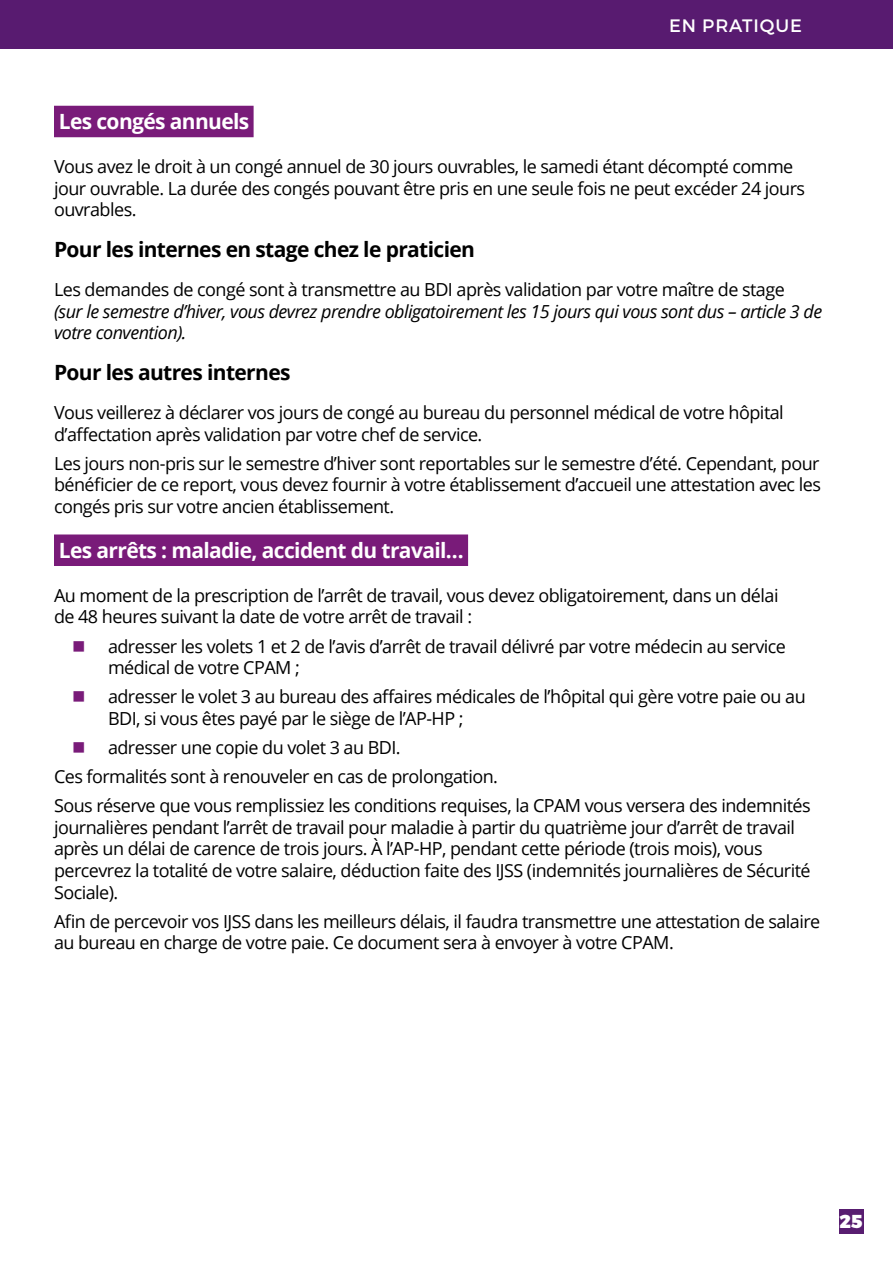
<style>
.page{position:relative;width:893px;height:1263px;background:#fff}
.page>*{position:absolute;margin:0;border:0;box-sizing:border-box;transform-origin:0 0}
.t1{font:700 21px "Open Sans";letter-spacing:-.03em;color:#000}
.t2{font:700 21px "Open Sans";letter-spacing:-.03em;color:#fff}
.t3{font:900 18.75px "Montserrat";color:#fff}
.t4{font:18px/21.6px "Open Sans";letter-spacing:-.03em;color:#000}
.t5{font:italic 18px/21.6px "Open Sans";letter-spacing:-.03em;color:#000}
.t6{font:18px "Montserrat";letter-spacing:.05em;color:#fff}
.s1{color:#791b79}
</style>
<div class="page">
<div style="left:0;top:0;width:893px;height:48px;background:#581b70"></div>
<div style="left:839px;top:1209px;width:24px;height:24px;background:#581d70"></div>
<div style="left:54px;top:106px;width:200px;height:31px;background:#791b79"></div>
<div style="left:54px;top:534px;width:414px;height:32px;background:#791b79"></div>
<p class="t6" style="left:669px;top:15px;width:134px">EN PRATIQUE</p>
<p class="t2" style="left:59px;top:107px;width:192px">Les congés annuels</p>
<p class="t4" style="left:54px;top:155px;width:753px">Vous avez le droit à un congé annuel de 30 jours ouvrables, le samedi étant décompté comme jour ouvrable. La durée des congés pouvant être pris en une seule fois ne peut excéder 24 jours ouvrables.</p>
<p class="t1" style="left:54px;top:234px;width:423px">Pour les internes en stage chez le praticien</p>
<p class="t4" style="left:54px;top:278px;width:732px">Les demandes de congé sont à transmettre au BDI après validation par votre maître de stage</p>
<p class="t5" style="left:54px;top:300px;width:770px">(sur le semestre d’hiver, vous devrez prendre obligatoirement les 15 jours qui vous sont dus – article 3 de votre convention).</p>
<p class="t1" style="left:54px;top:357px;width:238px">Pour les autres internes</p>
<p class="t4" style="left:54px;top:401px;width:731px">Vous veillerez à déclarer vos jours de congé au bureau du personnel médical de votre hôpital d’affectation après validation par votre chef de service.</p>
<p class="t4" style="left:54px;top:452px;width:768px;text-align:justify">Les jours non-pris sur le semestre d’hiver sont reportables sur le semestre d’été. Cependant, pour bénéficier de ce report, vous devez fournir à votre établissement d’accueil une attestation avec les congés pris sur votre ancien établissement.</p>
<p class="t2" style="left:59px;top:535px;width:407px">Les arrêts : maladie, accident du travail…</p>
<p class="t4" style="left:54px;top:584px;width:726px">Au moment de la prescription de l’arrêt de travail, vous devez obligatoirement, dans un délai de 48 heures suivant la date de votre arrêt de travail :</p>
<p class="t4" style="left:108px;top:635px;width:679px;text-indent:-36px"><span class="s1">■</span> adresser les volets 1 et 2 de l’avis d’arrêt de travail délivré par votre médecin au service médical de votre CPAM ;</p>
<p class="t4" style="left:108px;top:685px;width:699px;text-indent:-36px"><span class="s1">■</span> adresser le volet 3 au bureau des affaires médicales de l’hôpital qui gère votre paie ou au<br>BDI, si vous êtes payé par le siège de l’AP-HP ;</p>
<p class="t4" style="left:54px;top:732px;width:758px;line-height:29.1px;text-indent:18px"><span class="s1">■</span> adresser une copie du volet 3 au BDI.<br>Ces formalités sont à renouveler en cas de prolongation.<br>Sous réserve que vous remplissiez les conditions requises, la CPAM vous versera des indemnités</p>
<p class="t4" style="left:54px;top:816px;width:758px">journalières pendant l’arrêt de travail pour maladie à partir du quatrième jour d’arrêt de travail après un délai de carence de trois jours. À l’AP-HP, pendant cette période (trois mois), vous percevrez la totalité de votre salaire, déduction faite des IJSS (indemnités journalières de Sécurité Sociale).</p>
<p class="t4" style="left:54px;top:910px;width:768px">Afin de percevoir vos IJSS dans les meilleurs délais, il faudra transmettre une attestation de salaire au bureau en charge de votre paie. Ce document sera à envoyer à votre CPAM.</p>
<p class="t3" style="left:840px;top:1209px;width:24px">25</p>
</div>
